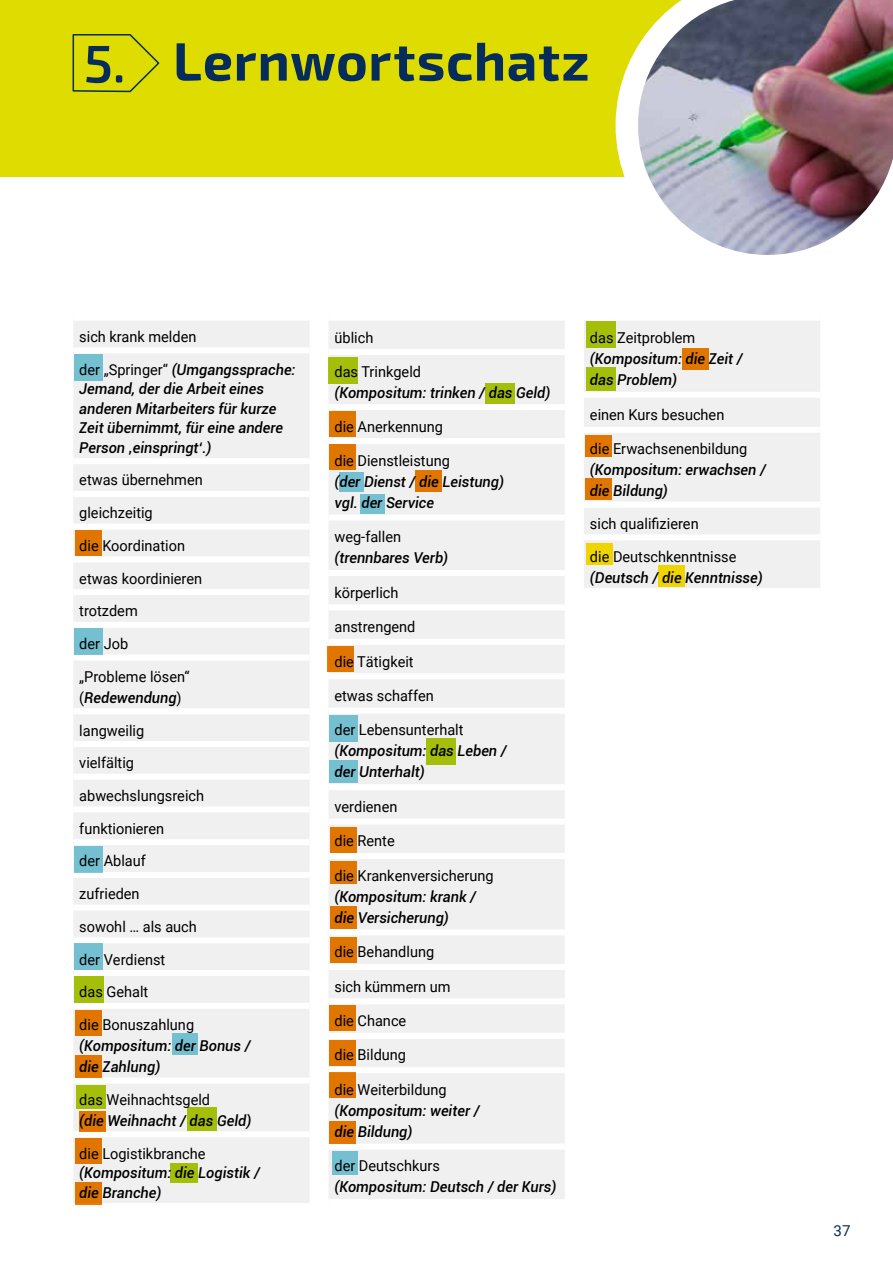
<style>
.page{position:relative;width:893px;height:1263px;background:#fff}
.page>*{position:absolute;margin:0;border:0;box-sizing:border-box;transform-origin:0 0}
.t1{font:700 54px "Exo 2";letter-spacing:.015em;color:#052c5a}
.t2{font:15px/32.7px "Roboto";color:#000}
.t3{font:italic 500 15px/21px "Roboto";color:#000}
.t4{font:15px "Roboto";color:#052c5a}
.s1{font-weight:400;font-size:52.95px}
.s2{font-weight:500;font-style:italic}
</style>
<div class="page">
<div style="left:0;top:0;width:873px;height:177px;background:#dedc00"></div>
<svg style="left:72px;top:34px;width:88px;height:59px"></svg>
<svg style="left:615px;top:46px;width:23px;height:131px"></svg>
<img style="left:638px;top:0;width:255px;height:255px">
<div style="left:73px;top:321px;width:236px;height:882px;background:#f0f0f0"></div>
<div style="left:73px;top:347px;width:237px;height:6px;background:#fff"></div>
<div style="left:73px;top:458px;width:237px;height:6px;background:#fff"></div>
<div style="left:73px;top:491px;width:237px;height:6px;background:#fff"></div>
<div style="left:73px;top:524px;width:237px;height:6px;background:#fff"></div>
<div style="left:73px;top:556px;width:237px;height:6px;background:#fff"></div>
<div style="left:73px;top:589px;width:237px;height:6px;background:#fff"></div>
<div style="left:73px;top:622px;width:237px;height:6px;background:#fff"></div>
<div style="left:73px;top:654px;width:237px;height:6px;background:#fff"></div>
<div style="left:73px;top:708px;width:237px;height:6px;background:#fff"></div>
<div style="left:73px;top:741px;width:237px;height:6px;background:#fff"></div>
<div style="left:73px;top:774px;width:237px;height:6px;background:#fff"></div>
<div style="left:73px;top:806px;width:237px;height:6px;background:#fff"></div>
<div style="left:73px;top:839px;width:237px;height:6px;background:#fff"></div>
<div style="left:73px;top:872px;width:237px;height:6px;background:#fff"></div>
<div style="left:73px;top:905px;width:237px;height:6px;background:#fff"></div>
<div style="left:73px;top:937px;width:237px;height:6px;background:#fff"></div>
<div style="left:73px;top:970px;width:237px;height:6px;background:#fff"></div>
<div style="left:73px;top:1003px;width:237px;height:6px;background:#fff"></div>
<div style="left:73px;top:1077px;width:237px;height:6px;background:#fff"></div>
<div style="left:73px;top:1131px;width:237px;height:6px;background:#fff"></div>
<svg style="left:328px;top:321px;width:237px;height:878px;fill:#f0f0f0"></svg>
<div style="left:328px;top:349px;width:237px;height:6px;background:#fff"></div>
<div style="left:328px;top:404px;width:237px;height:6px;background:#fff"></div>
<div style="left:328px;top:438px;width:237px;height:6px;background:#fff"></div>
<div style="left:328px;top:515px;width:237px;height:6px;background:#fff"></div>
<div style="left:328px;top:570px;width:237px;height:6px;background:#fff"></div>
<div style="left:328px;top:604px;width:237px;height:6px;background:#fff"></div>
<div style="left:328px;top:639px;width:237px;height:6px;background:#fff"></div>
<div style="left:328px;top:673px;width:237px;height:6px;background:#fff"></div>
<div style="left:328px;top:708px;width:237px;height:6px;background:#fff"></div>
<div style="left:328px;top:784px;width:237px;height:6px;background:#fff"></div>
<div style="left:328px;top:818px;width:237px;height:6px;background:#fff"></div>
<div style="left:328px;top:853px;width:237px;height:6px;background:#fff"></div>
<div style="left:328px;top:929px;width:237px;height:6px;background:#fff"></div>
<div style="left:328px;top:964px;width:237px;height:6px;background:#fff"></div>
<div style="left:328px;top:998px;width:237px;height:6px;background:#fff"></div>
<div style="left:328px;top:1033px;width:237px;height:6px;background:#fff"></div>
<div style="left:328px;top:1067px;width:237px;height:6px;background:#fff"></div>
<div style="left:328px;top:1143px;width:237px;height:6px;background:#fff"></div>
<svg style="left:584px;top:321px;width:236px;height:267px;fill:#f0f0f0"></svg>
<div style="left:584px;top:392px;width:236px;height:6px;background:#fff"></div>
<div style="left:584px;top:427px;width:236px;height:6px;background:#fff"></div>
<div style="left:584px;top:502px;width:236px;height:6px;background:#fff"></div>
<div style="left:584px;top:534px;width:236px;height:6px;background:#fff"></div>
<h1 class="t1" style="left:84px;top:29px;width:507px"><span class="s1">5.</span> Lernwortschatz</h1>
<p class="t2" style="left:79px;top:320px;width:218px">sich krank melden<br>der „Springer“ <span class="s2">(Umgangssprache:</span></p>
<p class="t3" style="left:79px;top:378px;width:205px;line-height:19.5px">Jemand, der die Arbeit eines anderen Mitarbeiters für kurze<br>Zeit übernimmt, für eine andere<br>Person ‚einspringt‘.)</p>
<p class="t2" style="left:79px;top:463px;width:125px">etwas übernehmen gleichzeitig<br>die Koordination etwas koordinieren trotzdem<br>der Job<br>„Probleme lösen“</p>
<p class="t2" style="left:79px;top:680px;width:126px">(<span class="s2">Redewendung</span>) langweilig<br>vielfältig abwechslungsreich funktionieren<br>der Ablauf zufrieden<br>sowohl … als auch der Verdienst<br>das Gehalt<br>die Bonuszahlung</p>
<p class="t3" style="left:79px;top:1035px;width:173px">(Kompositum: der Bonus / die Zahlung)</p>
<p class="t2" style="left:79px;top:1083px;width:132px">das Weihnachtsgeld</p>
<p class="t3" style="left:79px;top:1109px;width:174px">(die Weihnacht / das Geld)</p>
<p class="t2" style="left:79px;top:1136px;width:128px">die Logistikbranche</p>
<p class="t3" style="left:79px;top:1162px;width:182px;line-height:19.5px">(Kompositum: die Logistik / die Branche)</p>
<p class="t2" style="left:334px;top:320px;width:40px">üblich</p>
<p class="t2" style="left:334px;top:354px;width:88px">das Trinkgeld</p>
<p class="t3" style="left:334px;top:381px;width:217px">(Kompositum: trinken / das Geld)</p>
<p class="t2" style="left:334px;top:409px;width:110px">die Anerkennung</p>
<p class="t2" style="left:334px;top:443px;width:117px">die Dienstleistung</p>
<p class="t3" style="left:334px;top:470px;width:171px">(der Dienst / die Leistung) vgl. der Service</p>
<p class="t2" style="left:334px;top:520px;width:68px">weg-fallen</p>
<p class="t3" style="left:334px;top:547px;width:115px">(trennbares Verb)</p>
<p class="t2" style="left:334px;top:575px;width:66px">körperlich</p>
<p class="t2" style="left:334px;top:610px;width:82px">anstrengend</p>
<p class="t2" style="left:334px;top:644px;width:81px">die Tätigkeit</p>
<p class="t2" style="left:334px;top:679px;width:101px">etwas schaffen</p>
<p class="t2" style="left:334px;top:713px;width:131px">der Lebensunterhalt</p>
<p class="t3" style="left:334px;top:740px;width:174px">(Kompositum: das Leben / der Unterhalt)</p>
<p class="t2" style="left:334px;top:789px;width:64px">verdienen</p>
<p class="t2" style="left:334px;top:824px;width:62px">die Rente</p>
<p class="t2" style="left:334px;top:858px;width:161px">die Krankenversicherung</p>
<p class="t3" style="left:334px;top:885px;width:143px">(Kompositum: krank / die Versicherung)</p>
<p class="t2" style="left:334px;top:935px;width:101px">die Behandlung</p>
<p class="t2" style="left:334px;top:969px;width:118px">sich kümmern um</p>
<p class="t2" style="left:334px;top:1004px;width:73px">die Chance</p>
<p class="t2" style="left:334px;top:1038px;width:73px">die Bildung</p>
<p class="t2" style="left:334px;top:1072px;width:114px">die Weiterbildung</p>
<p class="t3" style="left:334px;top:1099px;width:147px">(Kompositum: weiter / die Bildung)</p>
<p class="t2" style="left:334px;top:1149px;width:107px">der Deutschkurs</p>
<p class="t3" style="left:334px;top:1176px;width:223px">(Kompositum: Deutsch / der Kurs)</p>
<p class="t2" style="left:590px;top:321px;width:107px">das Zeitproblem</p>
<p class="t3" style="left:590px;top:348px;width:154px">(Kompositum: die Zeit / das Problem)</p>
<p class="t2" style="left:590px;top:398px;width:136px">einen Kurs besuchen</p>
<p class="t2" style="left:590px;top:432px;width:159px">die Erwachsenenbildung</p>
<p class="t3" style="left:590px;top:459px;width:178px">(Kompositum: erwachsen / die Bildung)</p>
<p class="t2" style="left:590px;top:506px;width:148px">sich qualifizieren<br>die Deutschkenntnisse</p>
<p class="t3" style="left:590px;top:566px;width:174px">(Deutsch / die Kenntnisse)</p>
<p class="t4" style="left:834px;top:1220px;width:18px">37</p>
</div>
